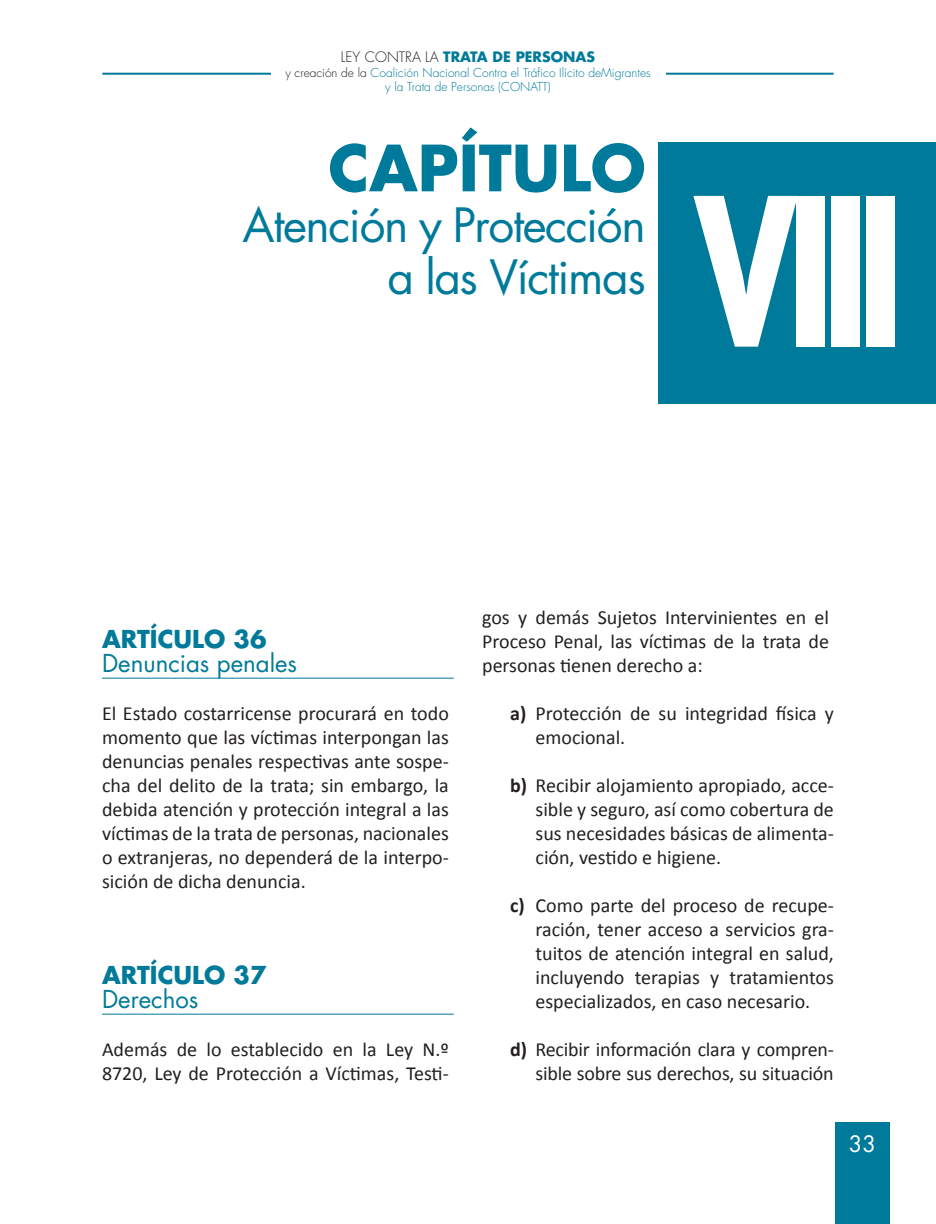
<style>
.page{position:relative;width:936px;height:1224px;background:#fff}
.page>*{position:absolute;margin:0;border:0;box-sizing:border-box;transform-origin:0 0}
.t1{font:700 condensed 200px "Futura LT";color:#fff;scale:.95 1}
.t2{font:700 62px "Futura LT";color:#007a9a}
.t3{font:46px/52px "Futura LT";letter-spacing:-.03em;color:#007a9a;text-align:right}
.subs{font:24px/24px "Futura LT";color:#007a9a}
.subs-2{font:700 24px/24px "Futura LT";color:#007a9a}
.t4{font:22px "Futura LT";color:#fff}
.Listas{font:20px/24px "Calibri";color:#231f20;text-align:justify}
.Default{font:20px/24px "Calibri";color:#231f20}
.t5{font:700 14px "Futura LT";color:#007a9a}
.t6{font:300 12px/14.4px "Futura LT";color:#007a9a;text-align:center}
.s1{font-weight:300;color:#231f20}
.s2{color:#231f20}
.s3{font-weight:700}
.s4{font-weight:400}
</style>
<div class="page">
<hr style="left:102px;top:73px;width:732px;height:2px;background:#007a9a">
<div style="left:835px;top:1122px;width:55px;height:102px;background:#007a9a"></div>
<div style="left:271px;top:42px;width:394px;height:59px;background:#fff"></div>
<hr style="left:102px;top:678px;width:352px;height:1px;background:#007a9a">
<hr style="left:102px;top:1014px;width:352px;height:1px;background:#007a9a">
<div style="left:658px;top:142px;width:278px;height:261px;background:#007a9a"></div>
<p class="t5" style="left:341px;top:48px;width:256px"><span class="s1">LEY CONTRA LA</span> TRATA DE PERSONAS</p>
<p class="t6" style="left:285px;top:66px;width:367px"><span class="s2">y creación de la</span> Coalición Nacional Contra el Tráfico Ilícito deMigrantes y la Trata de Personas (CONATT)</p>
<p class="t2" style="left:328px;top:127px;width:319px">CAPÍTULO</p>
<p class="t3" style="left:243px;top:200px;width:405px">Atención y Protección a las Víctimas</p>
<p class="t1" style="left:692px;top:149px;width:225px">VIII</p>
<p class="subs" style="left:102px;top:627px;width:197px"><span class="s3">ARTÍCULO 36<br></span>Denuncias penales</p>
<p class="Listas" style="left:102px;top:701px;width:348px">El Estado costarricense procurará en todo momento que las víctimas interpongan las denuncias penales respectivas ante sospe&shy;cha del delito de la trata; sin embargo, la debida atención y protección integral a las víctimas de la trata de personas, nacionales o extranjeras, no dependerá de la interpo&shy;sición de dicha denuncia.</p>
<p class="subs-2" style="left:102px;top:963px;width:166px">ARTÍCULO 37<br><span class="s4">Derechos</span></p>
<p class="Default" style="left:102px;top:1037px;width:348px">Además de lo establecido en la Ley N.º<br>8720, Ley de Protección a Víctimas, Testi-</p>
<p class="Default" style="left:482px;top:605px;width:348px;text-align:justify">gos y demás Sujetos Intervinientes en el Proceso Penal, las víctimas de la trata de personas tienen derecho a:</p>
<p class="Listas" style="left:536px;top:701px;width:300px;text-indent:-25px"><span class="s3">a)</span> Protección de su integridad física y emocional.</p>
<p class="Listas" style="left:536px;top:773px;width:300px;text-indent:-25px"><span class="s3">b)</span> Recibir alojamiento apropiado, acce&shy;sible y seguro, así como cobertura de sus necesidades básicas de alimenta&shy;ción, vestido e higiene.</p>
<p class="Listas" style="left:536px;top:893px;width:300px;text-indent:-25px"><span class="s3">c)</span> Como parte del proceso de recupe&shy;ración, tener acceso a servicios gra&shy;tuitos de atención integral en salud, incluyendo terapias y tratamientos especializados, en caso necesario.</p>
<p class="Listas" style="left:510px;top:1037px;width:325px;text-align:right"><span class="s3">d)</span> Recibir información clara y compren&shy;sible sobre sus derechos, su situación</p>
<p class="t4" style="left:849px;top:1130px;width:29px">33</p>
</div>
